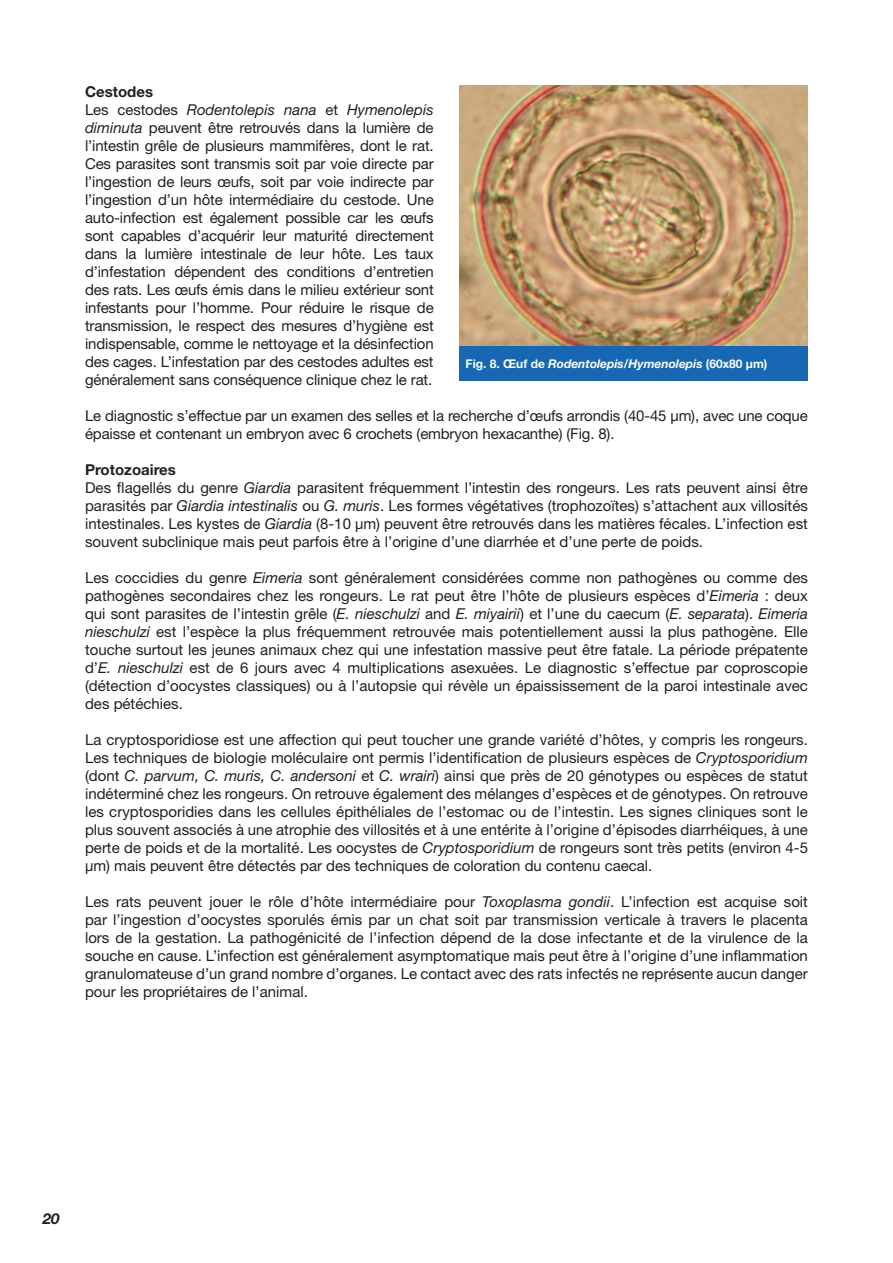
<style>
.page{position:relative;width:893px;height:1263px;background:#fff}
.page>*{position:absolute;margin:0;border:0;box-sizing:border-box;transform-origin:0 0}
.t1{font:15px/18px "Helvetica Neue";letter-spacing:-.01em;color:#231f20}
.t2{font:italic 700 15px "Helvetica Neue";color:#231f20}
.t3{font:italic 700 12px "Helvetica Neue";color:#fff}
.s1{font-weight:700}
.s2{font-style:italic}
.s3{font-style:normal}
</style>
<div class="page">
<img style="left:459px;top:85px;width:349px;height:262px">
<div style="left:459px;top:347px;width:349px;height:34px;background:#1768b4"></div>
<p class="t1" style="left:85px;top:82px;width:350px"><span class="s1">Cestodes<br></span>Les cestodes <span class="s2">Rodentolepis nana</span> et <span class="s2">Hymenolepis diminuta</span> peuvent être retrouvés dans la lumière de l’intestin grêle de plusieurs mammifères, dont le rat.<br>Ces parasites sont transmis soit par voie directe par l’ingestion de leurs œufs, soit par voie indirecte par l’ingestion d’un hôte intermédiaire du cestode. Une auto-infection est également possible car les œufs sont capables d’acquérir leur maturité directement dans la lumière intestinale de leur hôte. Les taux d’infestation dépendent des conditions d’entretien des rats. Les œufs émis dans le milieu extérieur sont infestants pour l’homme. Pour réduire le risque de transmission, le respect des mesures d’hygiène est indispensable, comme le nettoyage et la désinfection des cages. L’infestation par des cestodes adultes est généralement sans conséquence clinique chez le rat.</p>
<p class="t1" style="left:85px;top:406px;width:724px">Le diagnostic s’effectue par un examen des selles et la recherche d’œufs arrondis (40-45 µm), avec une coque épaisse et contenant un embryon avec 6 crochets (embryon hexacanthe) (Fig. 8).</p>
<p class="t1" style="left:85px;top:460px;width:724px"><span class="s1">Protozoaires<br></span>Des flagellés du genre <span class="s2">Giardia</span> parasitent fréquemment l’intestin des rongeurs. Les rats peuvent ainsi être parasités par <span class="s2">Giardia intestinalis</span> ou <span class="s2">G. muris</span>. Les formes végétatives (trophozoïtes) s’attachent aux villosités intestinales. Les kystes de <span class="s2">Giardia</span> (8-10 µm) peuvent être retrouvés dans les matières fécales. L’infection est souvent subclinique mais peut parfois être à l’origine d’une diarrhée et d’une perte de poids.</p>
<p class="t1" style="left:85px;top:568px;width:724px;text-align:justify">Les coccidies du genre <span class="s2">Eimeria</span> sont généralement considérées comme non pathogènes ou comme des pathogènes secondaires chez les rongeurs. Le rat peut être l’hôte de plusieurs espèces d’<span class="s2">Eimeria</span> : deux qui sont parasites de l’intestin grêle (<span class="s2">E. nieschulzi</span> and <span class="s2">E. miyairii</span>) et l’une du caecum (<span class="s2">E. separata</span>). <span class="s2">Eimeria nieschulzi</span> est l’espèce la plus fréquemment retrouvée mais potentiellement aussi la plus pathogène. Elle touche surtout les jeunes animaux chez qui une infestation massive peut être fatale. La période prépatente d’<span class="s2">E. nieschulzi</span> est de 6 jours avec 4 multiplications asexuées. Le diagnostic s’effectue par coproscopie (détection d’oocystes classiques) ou à l’autopsie qui révèle un épaississement de la paroi intestinale avec des pétéchies.</p>
<p class="t1" style="left:85px;top:730px;width:724px;text-align:justify">La cryptosporidiose est une affection qui peut toucher une grande variété d’hôtes, y compris les rongeurs.<br>Les techniques de biologie moléculaire ont permis l’identification de plusieurs espèces de <span class="s2">Cryptosporidium </span>(dont <span class="s2">C. parvum, C. muris, C. andersoni</span> et <span class="s2">C. wrairi</span>) ainsi que près de 20 génotypes ou espèces de statut indéterminé chez les rongeurs. On retrouve également des mélanges d’espèces et de génotypes. On retrouve les cryptosporidies dans les cellules épithéliales de l’estomac ou de l’intestin. Les signes cliniques sont le plus souvent associés à une atrophie des villosités et à une entérite à l’origine d’épisodes diarrhéiques, à une perte de poids et de la mortalité. Les oocystes de <span class="s2">Cryptosporidium</span> de rongeurs sont très petits (environ 4-5 µm) mais peuvent être détectés par des techniques de coloration du contenu caecal.</p>
<p class="t1" style="left:85px;top:892px;width:724px;text-align:justify">Les rats peuvent jouer le rôle d’hôte intermédiaire pour <span class="s2">Toxoplasma gondii</span>. L’infection est acquise soit par l’ingestion d’oocystes sporulés émis par un chat soit par transmission verticale à travers le placenta lors de la gestation. La pathogénicité de l’infection dépend de la dose infectante et de la virulence de la souche en cause. L’infection est généralement asymptomatique mais peut être à l’origine d’une inflammation granulomateuse d’un grand nombre d’organes. Le contact avec des rats infectés ne représente aucun danger pour les propriétaires de l’animal.</p>
<p class="t3" style="left:466px;top:357px;width:303px"><span class="s3">Fig. 8. Œuf de</span> Rodentolepis/Hymenolepis <span class="s3">(60x80 µm)</span></p>
<p class="t2" style="left:43px;top:1209px;width:18px">20</p>
</div>
